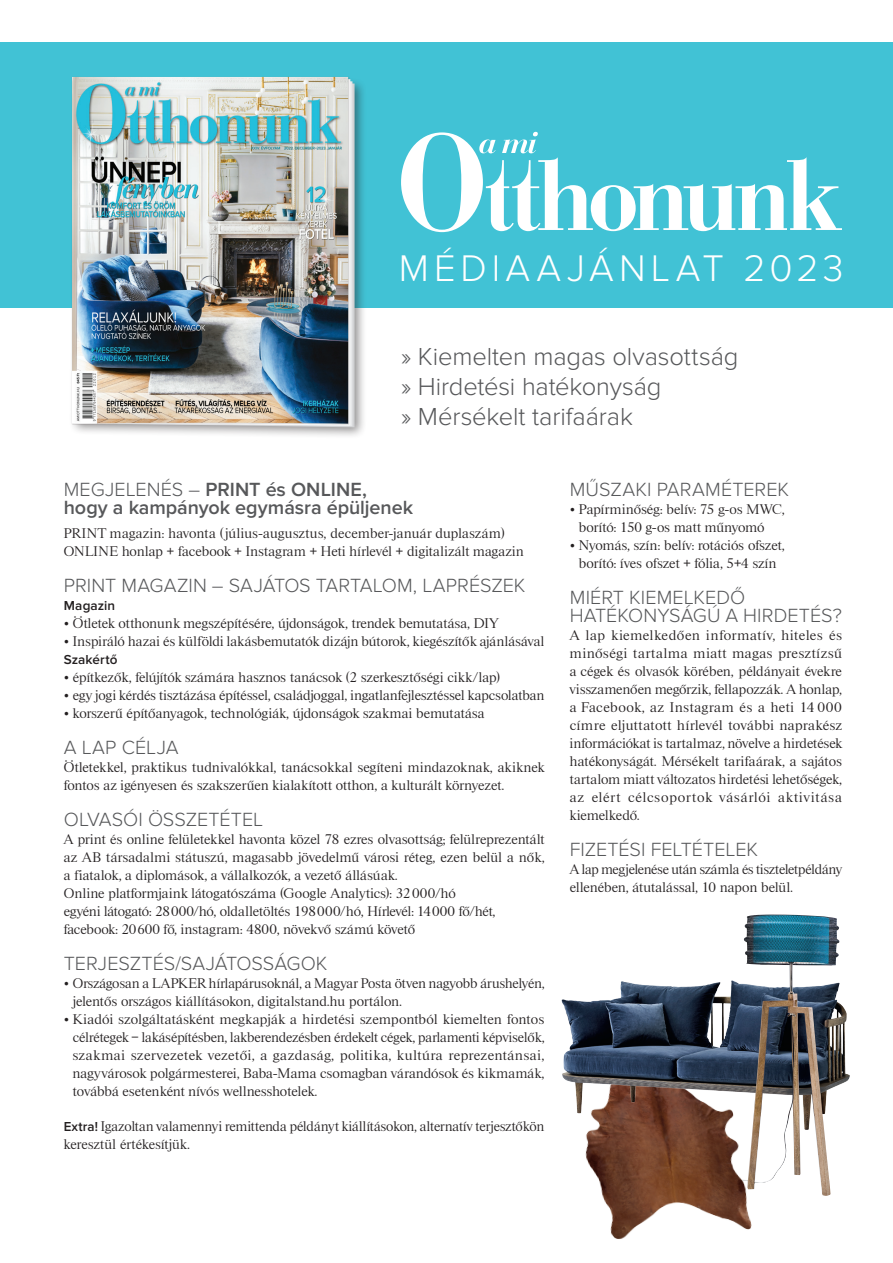
<style>
.page{position:relative;width:893px;height:1263px;background:#fff}
.page>*{position:absolute;margin:0;border:0;box-sizing:border-box;transform-origin:0 0}
.t1{font:300 38.4px "Proxima Nova";letter-spacing:.11em;color:#fff}
.t2{font:300 25.5px/30px "Proxima Nova";letter-spacing:-.005em;color:#57585a}
.t3{font:300 19.8px/18px "Proxima Nova";color:#57585a}
.t4{font:600 19.8px/18px "Proxima Nova";letter-spacing:-.005em;color:#57585a}
.t5{font:13.5px/18px "Riccione Serial Light Regular";letter-spacing:.015em;color:#231f20}
.t6{font:600 13.5px "Proxima Nova";letter-spacing:.01em;color:#231f20}
.s1{font-weight:300}
.s2{font-family:"Proxima Nova";font-weight:600}
</style>
<div class="page">
<img style="left:585px;top:1138px;width:167px;height:101px">
<div style="left:0;top:43px;width:893px;height:265px;background:#41c2d5"></div>
<svg style="left:401px;top:132px;width:441px;height:100px"></svg>
<div style="left:69px;top:78px;width:298px;height:361px;background:#231f20;opacity:.5"></div>
<img style="left:72px;top:77px;width:276px;height:347px">
<img style="left:561px;top:980px;width:289px;height:158px">
<img style="left:741px;top:914px;width:99px;height:282px">
<h1 class="t1" style="left:399px;top:246px;width:120px">Médiaajánlat</h1>
<h1 class="t1" style="left:743px;top:246px;width:102px">2023</h1>
<h2 class="t2" style="left:401px;top:342px;width:339px">» Kiemelten magas olvasottság » Hirdetési hatékonyság<br>» Mérsékelt tarifaárak</h2>
<h3 class="t4" style="left:64px;top:481px;width:351px"><span class="s1">MEGJELENÉS –</span> PRINT és ONLINE, hogy a kampányok egymásra épüljenek</h3>
<p class="t5" style="left:64px;top:524px;width:461px">PRINT magazin: havonta (július-augusztus, december-január duplaszám)<br>ONLINE honlap + facebook + Instagram + Heti hírlevél + digitalizált magazin</p>
<h3 class="t3" style="left:64px;top:577px;width:463px">PRINT MAGAZIN – SAJÁTOS TARTALOM, LAPRÉSZEK</h3>
<p class="t6" style="left:64px;top:598px;width:53px">Magazin</p>
<p class="t5" style="left:64px;top:614px;width:436px">• Ötletek otthonunk megszépítésére, újdonságok, trendek bemutatása, DIY</p>
<p class="t5" style="left:64px;top:632px;width:482px">• Inspiráló hazai és külföldi lakásbemutatók dizájn bútorok, kiegészítők ajánlásával</p>
<p class="t6" style="left:64px;top:652px;width:55px">Szakértő</p>
<p class="t5" style="left:64px;top:668px;width:438px">• építkezők, felújítók számára hasznos tanácsok (2 szerkesztőségi cikk/lap)</p>
<p class="t5" style="left:64px;top:686px;width:482px">• egy jogi kérdés tisztázása építéssel, családjoggal, ingatlanfejlesztéssel kapcsolatban</p>
<p class="t5" style="left:64px;top:704px;width:422px">• korszerű építőanyagok, technológiák, újdonságok szakmai bemutatása</p>
<h3 class="t3" style="left:64px;top:739px;width:116px">A LAP CÉLJA</h3>
<p class="t5" style="left:64px;top:758px;width:482px">Ötletekkel, praktikus tudnivalókkal, tanácsokkal segíteni mindazoknak, akiknek fontos az igényesen és szakszerűen kialakított otthon, a kulturált környezet.</p>
<h3 class="t3" style="left:64px;top:811px;width:201px">OLVASÓI ÖSSZETÉTEL</h3>
<p class="t5" style="left:64px;top:830px;width:482px">A print és online felületekkel havonta közel 78 ezres olvasottság; felülreprezentált az AB társadalmi státuszú, magasabb jövedelmű városi réteg, ezen belül a nők, a fiatalok, a diplomások, a vállalkozók, a vezető állásúak.<br>Online platformjaink látogatószáma (Google Analytics): 32000/hó<br>egyéni látogató: 28000/hó, oldalletöltés 198000/hó, Hírlevél: 14000 fő/hét, facebook: 20600 fő, instagram: 4800, növekvő számú követő</p>
<h3 class="t3" style="left:64px;top:955px;width:265px">TERJESZTÉS/SAJÁTOSSÁGOK</h3>
<p class="t5" style="left:73px;top:974px;width:473px;text-indent:-9px">• Országosan a LAPKER hírlapárusoknál, a Magyar Posta ötven nagyobb árushelyén, jelentős országos kiállításokon, digitalstand.hu portálon.</p>
<p class="t5" style="left:73px;top:1010px;width:473px;text-align:justify;text-indent:-9px">• Kiadói szolgáltatásként megkapják a hirdetési szempontból kiemelten fontos célrétegek – lakásépítésben, lakberendezésben érdekelt cégek, parlamenti képviselők, szakmai szervezetek vezetői, a gazdaság, politika, kultúra reprezentánsai, nagyvárosok polgármesterei, Baba-Mama csomagban várandósok és kikmamák, továbbá esetenként nívós wellnesshotelek.</p>
<p class="t5" style="left:64px;top:1117px;width:482px"><span class="s2">Extra!</span> Igazoltan valamennyi remittenda példányt kiállításokon, alternatív terjesztőkön keresztül értékesítjük.</p>
<h3 class="t3" style="left:570px;top:481px;width:221px">MŰSZAKI PARAMÉTEREK</h3>
<p class="t5" style="left:579px;top:500px;width:207px;text-indent:-9px">• Papírminőség: belív: 75 g-os MWC, borító: 150 g-os matt műnyomó</p>
<p class="t5" style="left:570px;top:536px;width:216px;text-align:center">• Nyomás, szín: belív: rotációs ofszet, borító: íves ofszet + fólia, 5+4 szín</p>
<h3 class="t3" style="left:570px;top:589px;width:274px">MIÉRT KIEMELKEDŐ<br>HATÉKONYSÁGÚ A HIRDETÉS?</h3>
<p class="t5" style="left:570px;top:626px;width:274px;text-align:justify">A lap kiemelkedően informatív, hiteles és minőségi tartalma miatt magas presztízsű a cégek és olvasók körében, példányait évekre visszamenően megőrzik, fellapozzák. A honlap, a Facebook, az Instagram és a heti 14 000 címre eljuttatott hírlevél további naprakész információkat is tartalmaz, növelve a hirdetések hatékonyságát. Mérsékelt tarifaárak, a sajátos tartalom miatt változatos hirdetési lehetőségek, az elért célcsoportok vásárlói aktivitása kiemelkedő.</p>
<h3 class="t3" style="left:570px;top:841px;width:190px">FIZETÉSI FELTÉTELEK</h3>
<p class="t5" style="left:570px;top:860px;width:274px">A lap megjelenése után számla és tiszteletpéldány ellenében, átutalással, 10 napon belül.</p>
</div>
